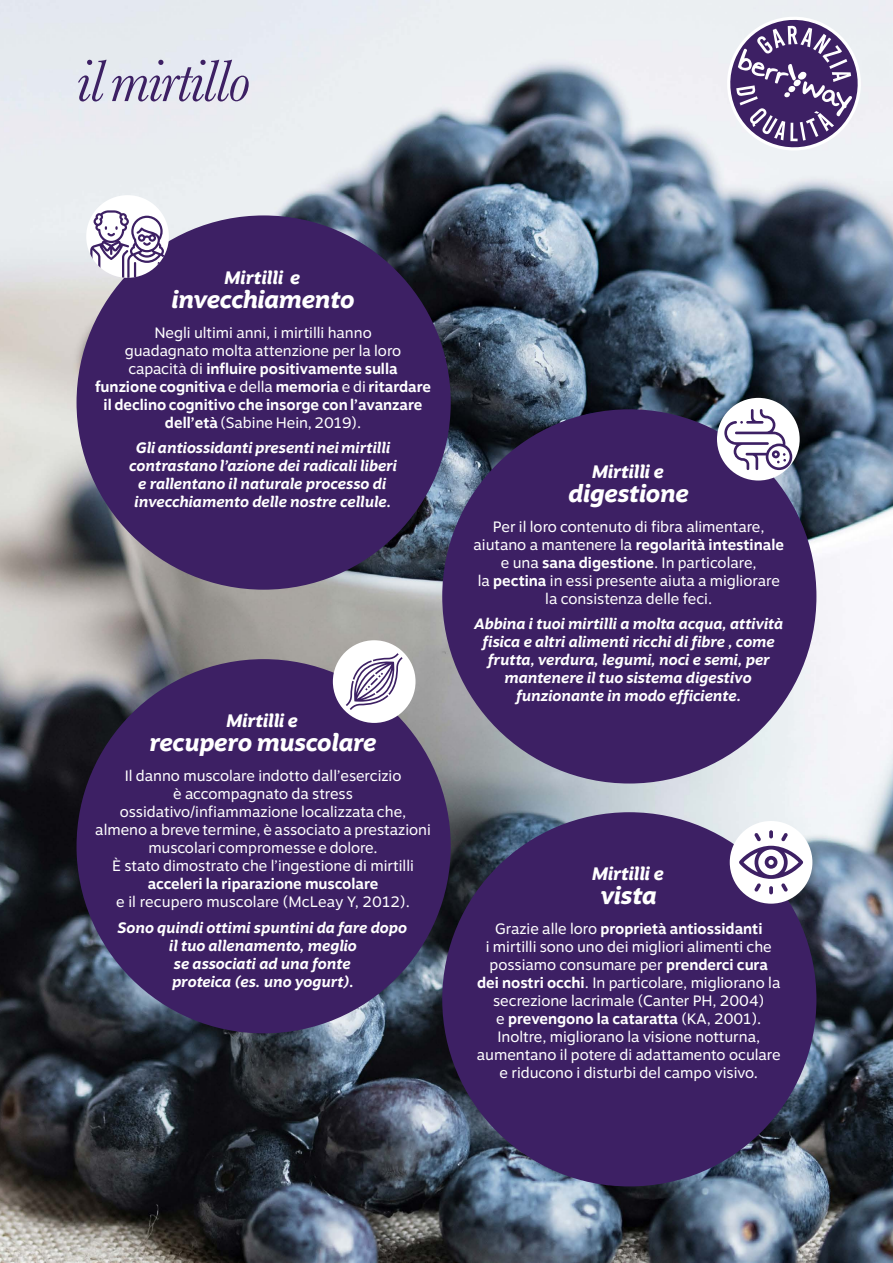
<style>
.page{position:relative;width:893px;height:1263px;background:#fff}
.page>*{position:absolute;margin:0;border:0;box-sizing:border-box;transform-origin:0 0}
.t1{font:italic 60.9px "Baskerville";letter-spacing:-.03em;color:#3d2064}
.t2{font:italic 800 24px "Motiva Sans";letter-spacing:-.01em;color:#fff}
.t3{font:italic 800 18px "Motiva Sans";color:#fff}
.t4{font:15px/18px "Motiva Sans";color:#fff;text-align:center}
.t5{font:italic 700 15px/18px "Motiva Sans";color:#fff;text-align:center}
.t6{font:700 15px/18px "Motiva Sans";color:#fff;text-align:center}
.s1{font-weight:400}
.s2{font-weight:700}
</style>
<div class="page">
<img style="left:0;top:0;width:893px;height:1263px">
<svg style="left:716px;top:5px;width:156px;height:153px"></svg>
<div style="left:77px;top:215px;width:374px;height:375px;background:#3d2064;border-radius:50%"></div>
<div style="left:77px;top:659px;width:374px;height:374px;background:#3d2064;border-radius:50%"></div>
<div style="left:442px;top:409px;width:374px;height:374px;background:#3d2064;border-radius:50%"></div>
<div style="left:442px;top:812px;width:374px;height:374px;background:#3d2064;border-radius:50%"></div>
<div style="left:86px;top:195px;width:83px;height:83px;background:#fff;border-radius:50%"></div>
<svg style="left:90px;top:210px;width:77px;height:68px"></svg>
<div style="left:717px;top:398px;width:83px;height:82px;background:#fff;border-radius:50%"></div>
<svg style="left:724px;top:409px;width:68px;height:61px"></svg>
<div style="left:333px;top:640px;width:83px;height:83px;background:#fff;border-radius:50%"></div>
<svg style="left:346px;top:653px;width:57px;height:57px"></svg>
<div style="left:730px;top:821px;width:82px;height:83px;background:#fff;border-radius:50%"></div>
<svg style="left:739px;top:830px;width:64px;height:64px"></svg>
<h1 class="t1" style="left:77px;top:40px;width:175px">il mirtillo</h1>
<p class="t3" style="left:225px;top:264px;width:77px">Mirtilli e</p>
<h2 class="t2" style="left:172px;top:281px;width:184px">invecchiamento</h2>
<p class="t6" style="left:95px;top:323px;width:338px"><span class="s1">Negli ultimi anni, i mirtilli hanno<br>guadagnato molta attenzione per la loro capacità di</span> influire positivamente sulla<br>funzione cognitiva <span class="s1">e della</span> memoria <span class="s1">e di</span> ritardare il declino cognitivo che insorge con l’avanzare dell’età <span class="s1">(Sabine Hein, 2019).</span></p>
<p class="t5" style="left:129px;top:438px;width:269px">Gli antiossidanti presenti nei mirtilli contrastano l’azione dei radicali liberi e rallentano il naturale processo di invecchiamento delle nostre cellule.</p>
<p class="t3" style="left:227px;top:708px;width:73px">Mirtilli e</p>
<h2 class="t2" style="left:150px;top:725px;width:228px">recupero muscolare</h2>
<p class="t4" style="left:95px;top:767px;width:337px">Il danno muscolare indotto dall’esercizio<br>è accompagnato da stress ossidativo/infiammazione localizzata che, almeno a breve termine, è associato a prestazioni muscolari compromesse e dolore.<br>È stato dimostrato che l’ingestione di mirtilli</p>
<p class="t6" style="left:148px;top:875px;width:232px">acceleri la riparazione muscolare</p>
<p class="t4" style="left:116px;top:893px;width:295px">e il recupero muscolare (McLeay Y, 2012).</p>
<p class="t5" style="left:118px;top:918px;width:291px">Sono quindi ottimi spuntini da fare dopo il tuo allenamento, meglio<br>se associati ad una fonte<br>proteica (es. uno yogurt).</p>
<p class="t3" style="left:592px;top:458px;width:73px">Mirtilli e</p>
<h2 class="t2" style="left:569px;top:475px;width:122px">digestione</h2>
<p class="t4" style="left:474px;top:517px;width:312px">Per il loro contenuto di fibra alimentare, aiutano a mantenere la <span class="s2">regolarità intestinale </span>e una <span class="s2">sana digestione</span>. In particolare,<br>la <span class="s2">pectina</span> in essi presente aiuta a migliorare la consistenza delle feci.</p>
<p class="t5" style="left:474px;top:614px;width:311px">Abbina i tuoi mirtilli a molta acqua, attività fisica e altri alimenti ricchi di fibre , come frutta, verdura, legumi, noci e semi, per mantenere il tuo sistema digestivo funzionante in modo efficiente.</p>
<p class="t3" style="left:592px;top:861px;width:73px">Mirtilli e</p>
<h2 class="t2" style="left:601px;top:878px;width:57px">vista</h2>
<p class="t4" style="left:477px;top:920px;width:305px">Grazie alle loro <span class="s2">proprietà antiossidanti<br></span>i mirtilli sono uno dei migliori alimenti che possiamo consumare per <span class="s2">prenderci cura dei nostri occhi</span>. In particolare, migliorano la secrezione lacrimale (Canter PH, 2004)<br>e <span class="s2">prevengono la cataratta</span> (KA, 2001).<br>Inoltre, migliorano la visione notturna, aumentano il potere di adattamento oculare e riducono i disturbi del campo visivo.</p>
</div>
